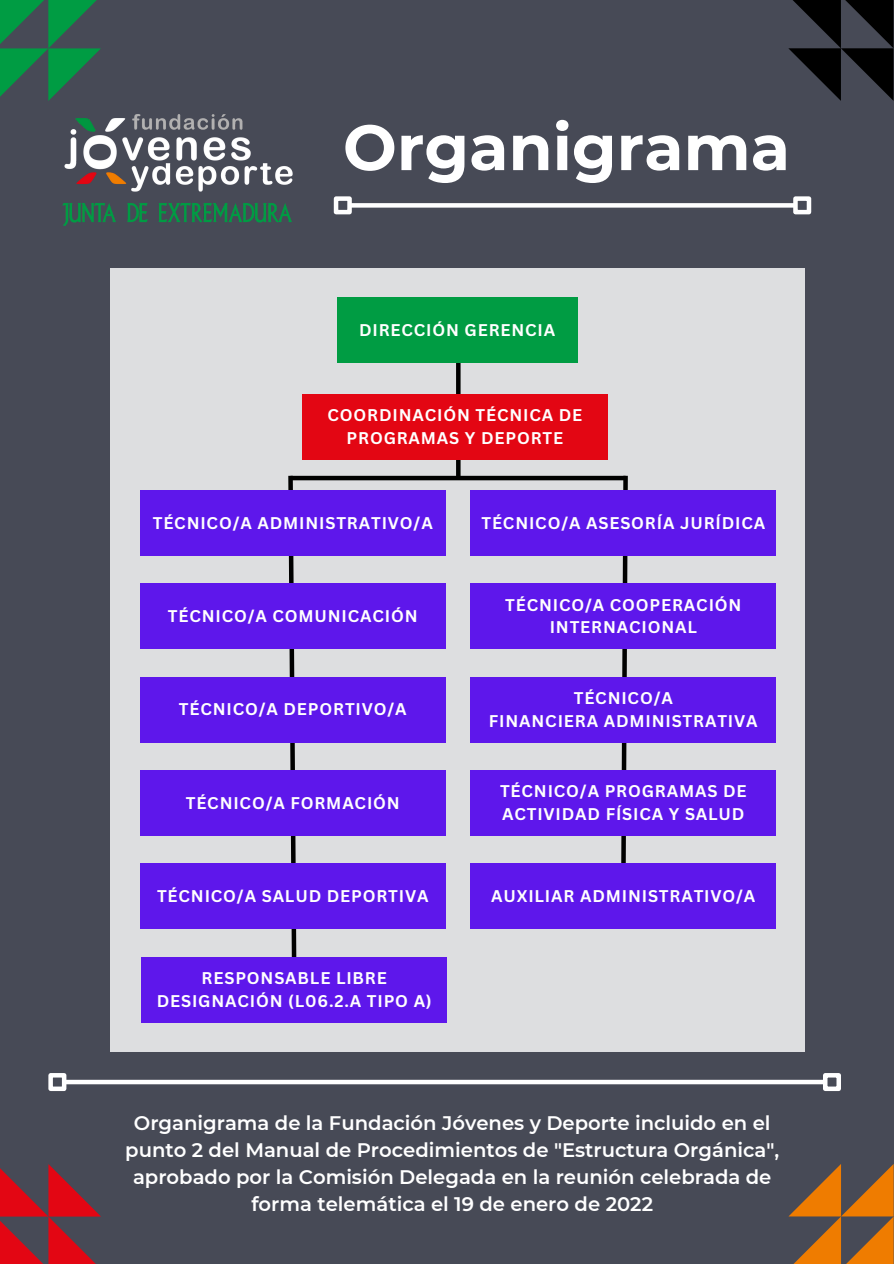
<style>
.page{position:relative;width:894px;height:1264px;background:#fff}
.page>*{position:absolute;margin:0;border:0;box-sizing:border-box;transform-origin:0 0}
.t1{font:700 63.9px "Montserrat";color:#fff}
.t2{font:600 19.65px/27px "Montserrat";color:#fff;text-align:center}
.t3{font:700 16.5px/22.5px "Canva Sans";letter-spacing:.05em;color:#fff;text-align:center}
</style>
<div class="page">
<div style="left:0;top:0;width:893px;height:1263px;background:#474a56"></div>
<svg style="left:0;top:1164px;width:101px;height:99px"></svg>
<svg style="left:788px;top:0;width:105px;height:101px"></svg>
<svg style="left:788px;top:1164px;width:105px;height:99px"></svg>
<img style="left:62px;top:114px;width:231px;height:112px">
<div style="left:350px;top:203px;width:444px;height:5px;background:#fff"></div>
<div style="left:334px;top:196px;width:18px;height:18px;border:4px solid #fff"></div>
<div style="left:793px;top:196px;width:18px;height:18px;border:4px solid #fff"></div>
<div style="left:110px;top:268px;width:694px;height:783px;background:#dddee0"></div>
<svg style="left:618px;top:475px;width:12px;height:388px"></svg>
<svg style="left:286px;top:475px;width:12px;height:482px"></svg>
<svg style="left:456px;top:362px;width:4px;height:114px"></svg>
<div style="left:337px;top:297px;width:240px;height:65px;background:#009c43"></div>
<div style="left:302px;top:394px;width:305px;height:65px;background:#e30613"></div>
<div style="left:140px;top:491px;width:305px;height:65px;background:#5e17eb"></div>
<div style="left:470px;top:491px;width:305px;height:65px;background:#5e17eb"></div>
<div style="left:65px;top:1079px;width:758px;height:5px;background:#fff"></div>
<div style="left:48px;top:1073px;width:18px;height:18px;border:4px solid #fff"></div>
<div style="left:822px;top:1073px;width:18px;height:18px;border:4px solid #fff"></div>
<div style="left:140px;top:583px;width:305px;height:66px;background:#5e17eb"></div>
<div style="left:470px;top:583px;width:305px;height:66px;background:#5e17eb"></div>
<div style="left:140px;top:677px;width:305px;height:65px;background:#5e17eb"></div>
<div style="left:470px;top:677px;width:305px;height:65px;background:#5e17eb"></div>
<div style="left:140px;top:770px;width:305px;height:65px;background:#5e17eb"></div>
<div style="left:470px;top:770px;width:305px;height:65px;background:#5e17eb"></div>
<div style="left:140px;top:863px;width:305px;height:66px;background:#5e17eb"></div>
<div style="left:470px;top:863px;width:305px;height:66px;background:#5e17eb"></div>
<div style="left:142px;top:957px;width:304px;height:65px;background:#5e17eb"></div>
<svg style="left:0;top:0;width:101px;height:101px"></svg>
<hr style="left:290px;top:476px;width:335px;height:4px;background:#000">
<p class="t1" style="left:343px;top:108px;width:448px">Organigrama</p>
<p class="t3" style="left:359px;top:318px;width:198px">DIRECCIÓN GERENCIA</p>
<p class="t3" style="left:327px;top:403px;width:256px">COORDINACIÓN TÉCNICA DE</p>
<h1 class="t3" style="left:346px;top:426px;width:218px">PROGRAMAS Y DEPORTE</h1>
<p class="t3" style="left:153px;top:511px;width:281px">TÉCNICO/A ADMINISTRATIVO/A</p>
<p class="t3" style="left:481px;top:511px;width:285px">TÉCNICO/A ASESORÍA JURÍDICA</p>
<p class="t3" style="left:168px;top:604px;width:251px">TÉCNICO/A COMUNICACIÓN</p>
<p class="t3" style="left:505px;top:593px;width:238px">TÉCNICO/A COOPERACIÓN<br>INTERNACIONAL</p>
<p class="t3" style="left:179px;top:697px;width:229px">TÉCNICO/A DEPORTIVO/A</p>
<p class="t3" style="left:186px;top:791px;width:215px">TÉCNICO/A FORMACIÓN</p>
<p class="t3" style="left:573px;top:686px;width:101px">TÉCNICO/A</p>
<p class="t3" style="left:489px;top:709px;width:270px">FINANCIERA ADMINISTRATIVA</p>
<p class="t3" style="left:500px;top:779px;width:248px">TÉCNICO/A PROGRAMAS DE</p>
<p class="t3" style="left:502px;top:802px;width:244px">ACTIVIDAD FÍSICA Y SALUD</p>
<p class="t3" style="left:157px;top:884px;width:273px">TÉCNICO/A SALUD DEPORTIVA</p>
<p class="t3" style="left:491px;top:884px;width:265px">AUXILIAR ADMINISTRATIVO/A</p>
<p class="t3" style="left:157px;top:966px;width:276px">RESPONSABLE LIBRE<br>DESIGNACIÓN (L06.2.A TIPO A)</p>
<p class="t2" style="left:125px;top:1109px;width:655px">Organigrama de la Fundación Jóvenes y Deporte incluido en el punto 2 del Manual de Procedimientos de "Estructura Orgánica", aprobado por la Comisión Delegada en la reunión celebrada de forma telemática el 19 de enero de 2022</p>
</div>
